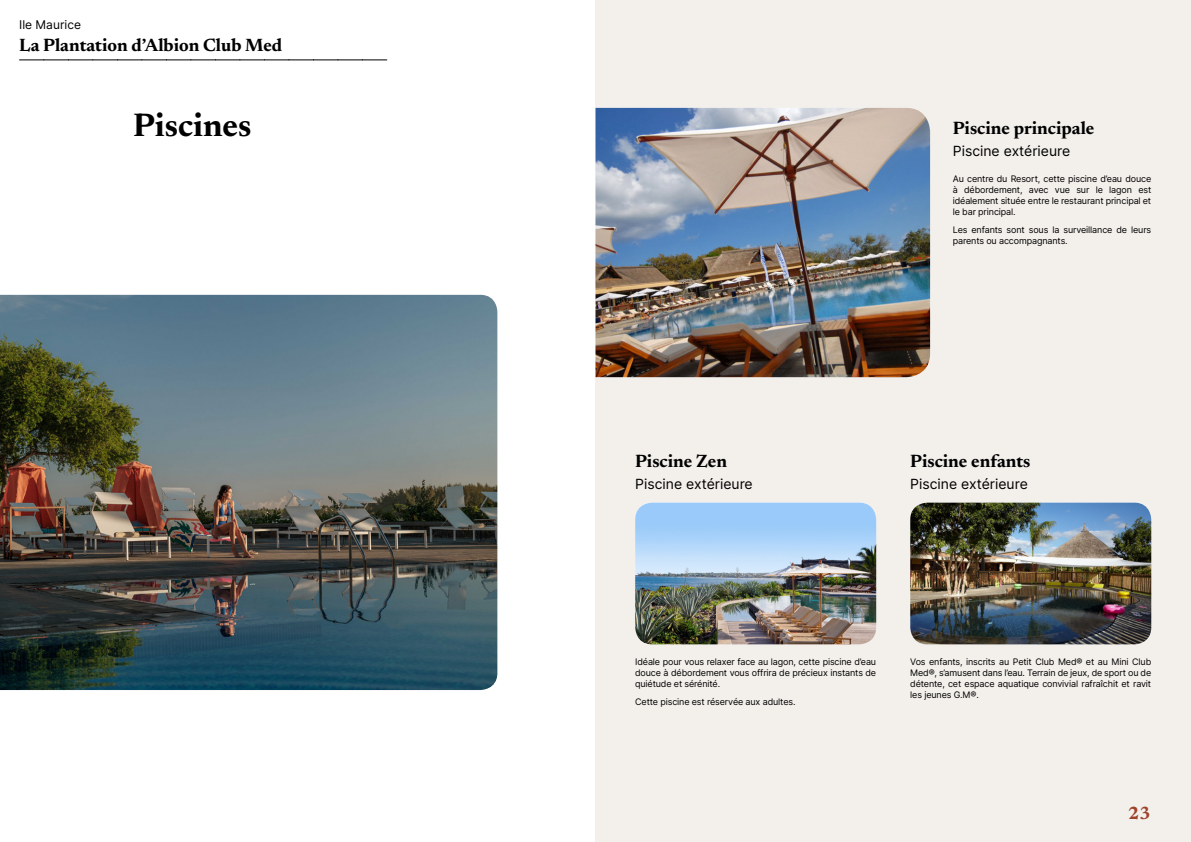
<style>
.page{position:relative;width:1191px;height:842px;background:#fff}
.page>*{position:absolute;margin:0;border:0;box-sizing:border-box;transform-origin:0 0}
.t1{font:700 33px "Newsreader 24 pt";color:#000}
.t2{font:700 18px "Newsreader 24 pt";color:#000}
.t3{font:700 18px "Newsreader 24 pt";color:#9d432c}
.t4{font:14px "Inter";color:#000}
.t5{font:12px "Inter";color:#000}
.t6{font:9px/11px "Inter";letter-spacing:-.015em;color:#000;text-align:justify}
</style>
<div class="page">
<div style="left:595px;top:0;width:596px;height:842px;background:#f3f0ec"></div>
<img style="left:0;top:295px;width:497px;height:395px">
<img style="left:595px;top:108px;width:335px;height:269px">
<img style="left:635px;top:503px;width:241px;height:141px">
<img style="left:910px;top:503px;width:241px;height:141px">
<svg style="left:20px;top:60px;width:367px;height:1px"></svg>
<h3 class="t5" style="left:19px;top:15px;width:63px">Ile Maurice</h3>
<h2 class="t2" style="left:19px;top:32px;width:264px">La Plantation d’Albion Club Med</h2>
<h1 class="t1" style="left:133px;top:101px;width:120px">Piscines</h1>
<h2 class="t2" style="left:952px;top:115px;width:143px">Piscine principale</h2>
<h3 class="t4" style="left:952px;top:141px;width:119px">Piscine extérieure</h3>
<p class="t6" style="left:952px;top:173px;width:200px">Au centre du Resort, cette piscine d’eau douce à débordement, avec vue sur le lagon est idéalement située entre le restaurant principal et le bar principal.</p>
<p class="t6" style="left:952px;top:224px;width:200px">Les enfants sont sous la surveillance de leurs parents ou accompagnants.</p>
<h2 class="t2" style="left:635px;top:448px;width:93px">Piscine Zen</h2>
<h3 class="t4" style="left:635px;top:474px;width:119px">Piscine extérieure</h3>
<h2 class="t2" style="left:910px;top:448px;width:122px">Piscine enfants</h2>
<h3 class="t4" style="left:910px;top:474px;width:119px">Piscine extérieure</h3>
<p class="t6" style="left:635px;top:656px;width:242px">Idéale pour vous relaxer face au lagon, cette piscine d’eau douce à débordement vous offrira de précieux instants de quiétude et sérénité.</p>
<p class="t6" style="left:635px;top:696px;width:162px">Cette piscine est réservée aux adultes.</p>
<p class="t6" style="left:910px;top:656px;width:242px">Vos enfants, inscrits au Petit Club Med® et au Mini Club Med®, s’amusent dans l’eau. Terrain de jeux, de sport ou de détente, cet espace aquatique convivial rafraîchit et ravit les jeunes G.M®.</p>
<h2 class="t3" style="left:1128px;top:800px;width:24px">23</h2>
</div>
